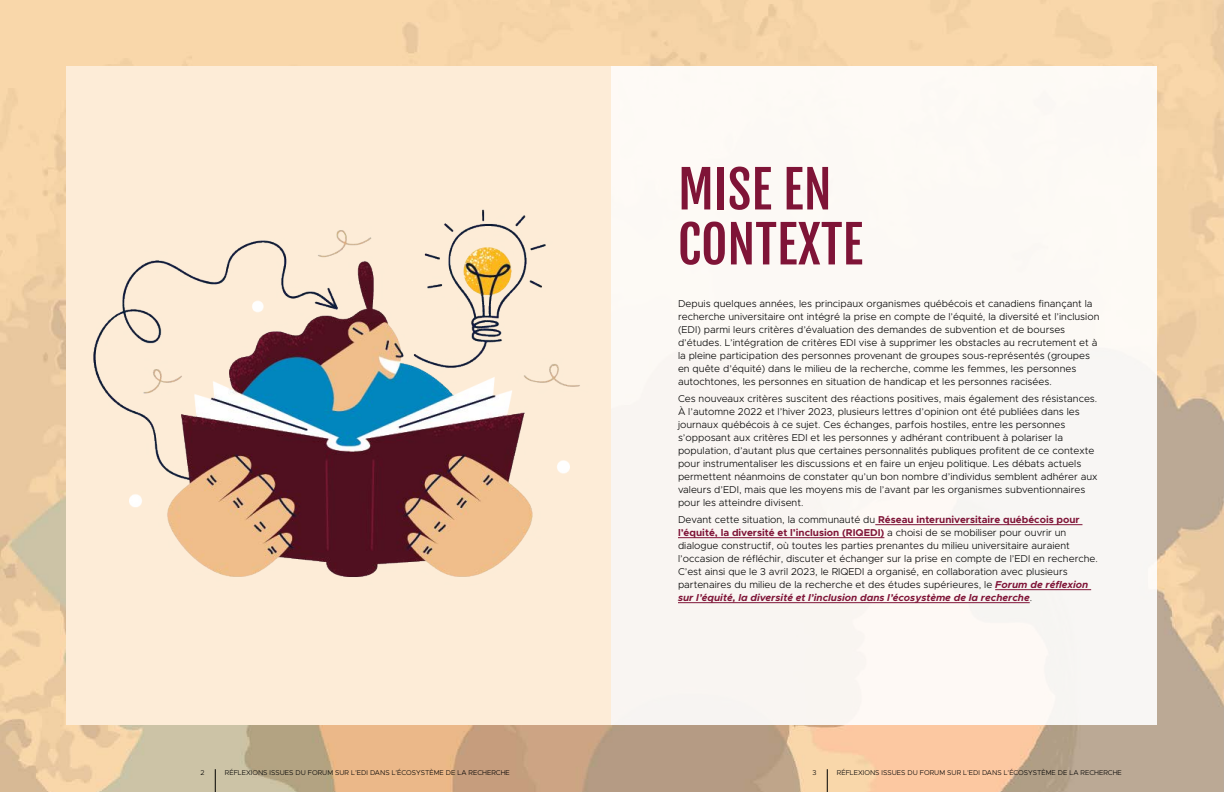
<style>
.page{position:relative;width:1224px;height:792px;background:#fff}
.page>*{position:absolute;margin:0;border:0;box-sizing:border-box;transform-origin:0 0}
.t1{font:51px/55px "Fjalla One";color:#7f1437}
.t2{font:300 10px/13px "Metropolis";color:#000}
.t3{font:300 7px "Metropolis";color:#000}
.s1{font-weight:700;color:#7f1437}
.s2{font-weight:700;font-style:italic;color:#7f1437}
</style>
<div class="page">
<img style="left:0;top:0;width:1224px;height:792px">
<div style="left:604px;top:66px;width:554px;height:660px;background:#fcf9f5"></div>
<hr style="left:875px;top:525px;width:207px;height:1px;background:#7f1437">
<hr style="left:678px;top:538px;width:206px;height:1px;background:#7f1437">
<hr style="left:995px;top:590px;width:96px;height:1px;background:#7f1437">
<hr style="left:678px;top:603px;width:352px;height:1px;background:#7f1437">
<div style="left:66px;top:66px;width:546px;height:660px;background:#fdecd7"></div>
<img style="left:93px;top:209px;width:487px;height:368px">
<svg style="left:827px;top:769px;width:1px;height:23px"></svg>
<svg style="left:215px;top:769px;width:1px;height:23px"></svg>
<h1 class="t1" style="left:678px;top:162px;width:187px">MISE EN<br>CONTEXTE</h1>
<p class="t2" style="left:678px;top:297px;width:423px">Depuis quelques années, les principaux organismes québécois et canadiens finançant la recherche universitaire ont intégré la prise en compte de l’équité, la diversité et l’inclusion (EDI) parmi leurs critères d’évaluation des demandes de subvention et de bourses d’études. L’intégration de critères EDI vise à supprimer les obstacles au recrutement et à la pleine participation des personnes provenant de groupes sous-représentés (groupes en quête d’équité) dans le milieu de la recherche, comme les femmes, les personnes autochtones, les personnes en situation de handicap et les personnes racisées.</p>
<p class="t2" style="left:678px;top:392px;width:421px">Ces nouveaux critères suscitent des réactions positives, mais également des résistances.<br>À l’automne 2022 et l’hiver 2023, plusieurs lettres d’opinion ont été publiées dans les journaux québécois à ce sujet. Ces échanges, parfois hostiles, entre les personnes s’opposant aux critères EDI et les personnes y adhérant contribuent à polariser la population, d’autant plus que certaines personnalités publiques profitent de ce contexte pour instrumentaliser les discussions et en faire un enjeu politique. Les débats actuels permettent néanmoins de constater qu’un bon nombre d’individus semblent adhérer aux valeurs d’EDI, mais que les moyens mis de l’avant par les organismes subventionnaires pour les atteindre divisent.</p>
<p class="t2" style="left:678px;top:513px;width:421px">Devant cette situation, la communauté du <span class="s1">Réseau interuniversitaire québécois pour l’équité, la diversité et l’inclusion (RIQEDI)</span> a choisi de se mobiliser pour ouvrir un dialogue constructif, où toutes les parties prenantes du milieu universitaire auraient l’occasion de réfléchir, discuter et échanger sur la prise en compte de l’EDI en recherche.<br>C’est ainsi que le 3 avril 2023, le RIQEDI a organisé, en collaboration avec plusieurs partenaires du milieu de la recherche et des études supérieures, le <span class="s2">Forum de réflexion sur l’équité, la diversité et l’inclusion dans l’écosystème de la recherche</span>.</p>
<p class="t3" style="left:200px;top:768px;width:6px">2</p>
<p class="t3" style="left:225px;top:768px;width:287px">RÉFLEXIONS ISSUES DU FORUM SUR L’EDI DANS L’ÉCOSYSTÈME DE LA RECHERCHE</p>
<p class="t3" style="left:812px;top:768px;width:6px">3</p>
<p class="t3" style="left:837px;top:768px;width:287px">RÉFLEXIONS ISSUES DU FORUM SUR L’EDI DANS L’ÉCOSYSTÈME DE LA RECHERCHE</p>
</div>
